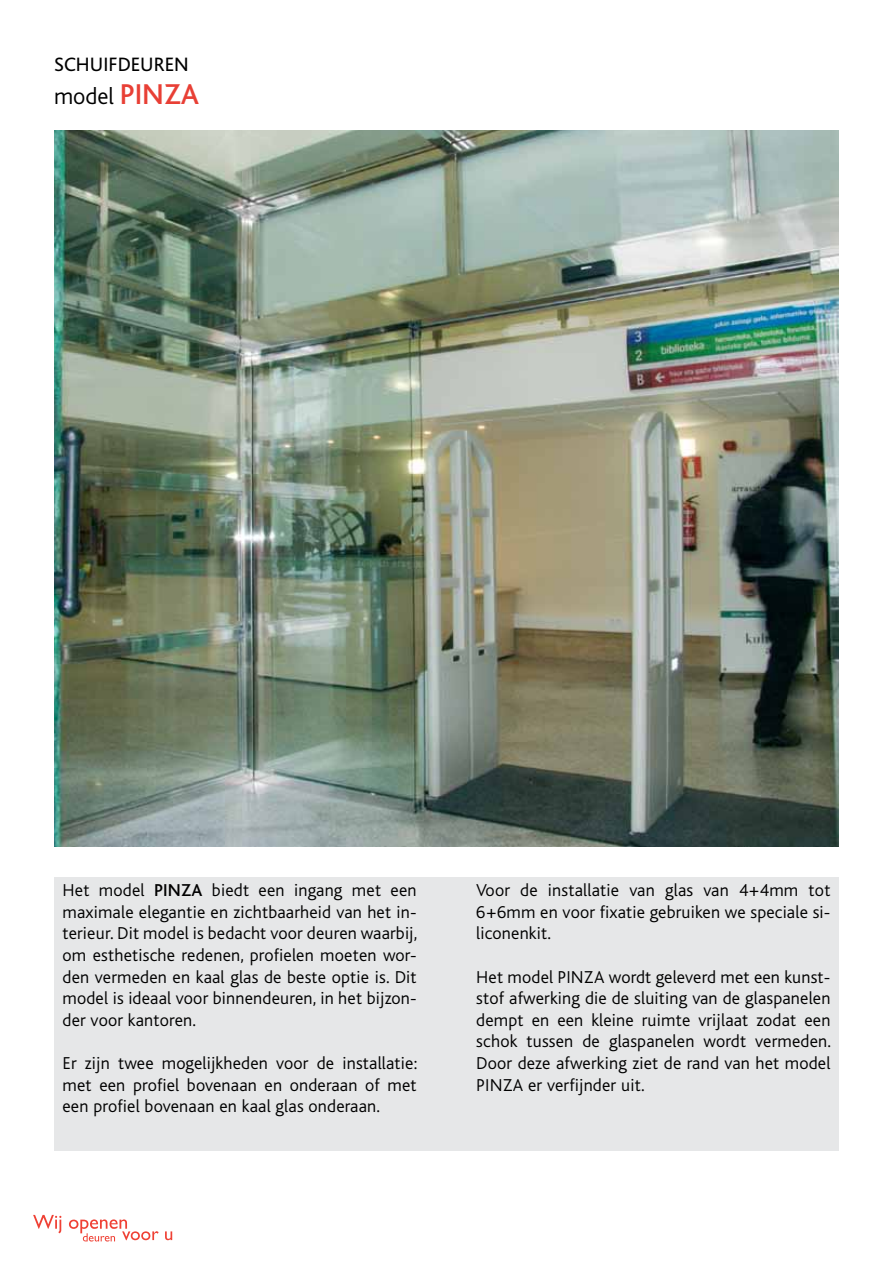
<style>
.page{position:relative;width:893px;height:1263px;background:#fff}
.page>*{position:absolute;margin:0;border:0;box-sizing:border-box;transform-origin:0 0}
.t1{font:300 24px "Bliss";color:#000}
.t2{font:20.25px "Bliss";color:#000}
.t3{font:300 18px/21.6px "Bliss";letter-spacing:.01em;color:#000;text-align:justify}
.s1{font-weight:500;font-size:30px;color:#e83f35}
.s2{font-weight:500}
</style>
<div class="page">
<div style="left:54px;top:877px;width:784px;height:273px;background:#e6e7e8"></div>
<img style="left:54px;top:130px;width:785px;height:716px">
<svg style="left:33px;top:1215px;width:28px;height:18px"></svg>
<svg style="left:69px;top:1219px;width:90px;height:22px"></svg>
<svg style="left:165px;top:1231px;width:7px;height:9px"></svg>
<p class="t2" style="left:54px;top:54px;width:136px">SCHUIFDEUREN</p>
<h1 class="t1" style="left:54px;top:83px;width:147px">model <span class="s1">PINZA</span></h1>
<p class="t3" style="left:63px;top:880px;width:356px">Het model <span class="s2">PINZA</span> biedt een ingang met een maximale elegantie en zichtbaarheid van het in&shy;terieur. Dit model is bedacht voor deuren waarbij, om esthetische redenen, profielen moeten wor&shy;den vermeden en kaal glas de beste optie is. Dit model is ideaal voor binnendeuren, in het bijzon&shy;der voor kantoren.</p>
<p class="t3" style="left:63px;top:1052px;width:356px">Er zijn twee mogelijkheden voor de installatie: met een profiel bovenaan en onderaan of met een profiel bovenaan en kaal glas onderaan.</p>
<p class="t3" style="left:476px;top:880px;width:356px">Voor de installatie van glas van 4+4mm tot 6+6mm en voor fixatie gebruiken we speciale si&shy;liconenkit.</p>
<p class="t3" style="left:476px;top:966px;width:356px">Het model PINZA wordt geleverd met een kunst&shy;stof afwerking die de sluiting van de glaspanelen dempt en een kleine ruimte vrijlaat zodat een schok tussen de glaspanelen wordt vermeden.<br>Door deze afwerking ziet de rand van het model PINZA er verfijnder uit.</p>
</div>
